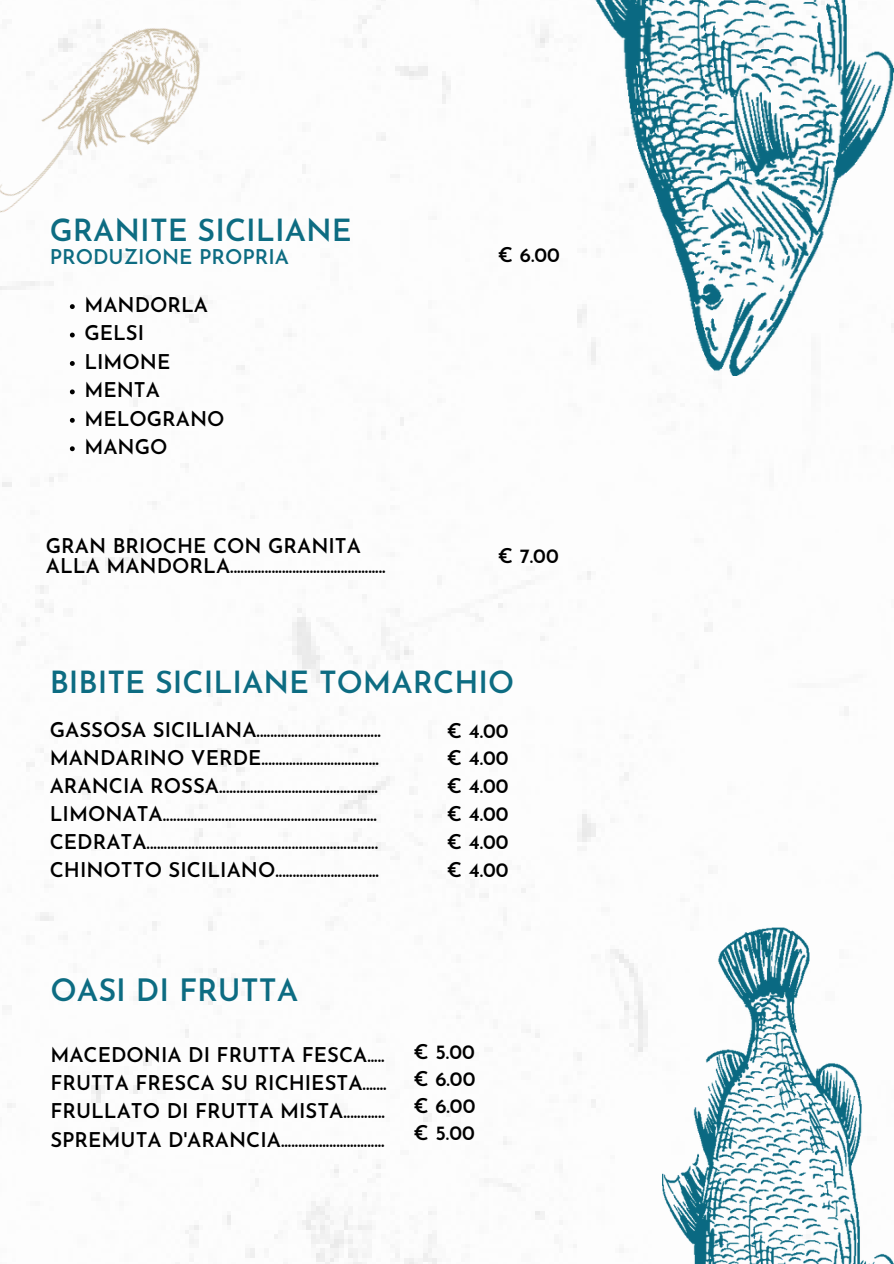
<style>
.page{position:relative;width:894px;height:1264px;background:#fff}
.page>*{position:absolute;margin:0;border:0;box-sizing:border-box;transform-origin:0 0}
.t1{font:600 30.75px "Josefin Sans";color:#0d6c82}
.t2{font:600 30.45px "Josefin Sans";color:#0d6c82}
.t3{font:600 20.25px/27.9px "Josefin Sans";color:#000;text-align:justify}
.t4{font:600 20.25px "Josefin Sans";color:#0d6c82}
</style>
<div class="page">
<img style="left:0;top:0;width:849px;height:1263px">
<img style="left:0;top:10px;width:226px;height:211px">
<img style="left:581px;top:0;width:312px;height:375px">
<img style="left:662px;top:927px;width:231px;height:336px">
<svg style="left:70px;top:304px;width:5px;height:5px"></svg>
<svg style="left:70px;top:332px;width:5px;height:5px"></svg>
<svg style="left:70px;top:361px;width:5px;height:5px"></svg>
<svg style="left:70px;top:389px;width:5px;height:5px"></svg>
<svg style="left:70px;top:418px;width:5px;height:5px"></svg>
<svg style="left:70px;top:446px;width:5px;height:5px"></svg>
<p class="t2" style="left:50px;top:218px;width:303px">GRANITE SICILIANE</p>
<p class="t4" style="left:50px;top:249px;width:241px">PRODUZIONE PROPRIA</p>
<p class="t3" style="left:84px;top:293px;width:125px">MANDORLA</p>
<p class="t3" style="left:84px;top:321px;width:61px">GELSI</p>
<p class="t3" style="left:84px;top:349px;width:88px">LIMONE</p>
<p class="t3" style="left:84px;top:378px;width:77px">MENTA</p>
<h2 class="t3" style="left:84px;top:406px;width:142px">MELOGRANO</h2>
<h2 class="t3" style="left:84px;top:435px;width:85px">MANGO</h2>
<h2 class="t3" style="left:46px;top:537px;width:341px;line-height:20.2px">GRAN BRIOCHE CON GRANITA<br>ALLA MANDORLA.............................................</h2>
<p class="t3" style="left:498px;top:243px;width:63px">€ 6.00</p>
<h2 class="t3" style="left:498px;top:544px;width:62px">€ 7.00</h2>
<h2 class="t2" style="left:50px;top:670px;width:466px">BIBITE SICILIANE TOMARCHIO</h2>
<p class="t3" style="left:50px;top:718px;width:332px;text-align:left">GASSOSA SICILIANA....................................<br>MANDARINO VERDE..................................<br>ARANCIA ROSSA..............................................<br>LIMONATA..............................................................<br>CEDRATA...................................................................<br>CHINOTTO SICILIANO..............................</p>
<h1 class="t3" style="left:446px;top:718px;width:63px">€ 4.00 € 4.00 € 4.00 € 4.00 € 4.00 € 4.00</h1>
<p class="t1" style="left:50px;top:977px;width:249px">OASI DI FRUTTA</p>
<h2 class="t3" style="left:50px;top:1043px;width:338px">MACEDONIA DI FRUTTA FESCA.....<br>FRUTTA FRESCA SU RICHIESTA.......<br>FRULLATO DI FRUTTA MISTA............<br>SPREMUTA D'ARANCIA..............................</h2>
<h2 class="t3" style="left:413px;top:1040px;width:63px;line-height:27px">€ 5.00 € 6.00 € 6.00 € 5.00</h2>
</div>
